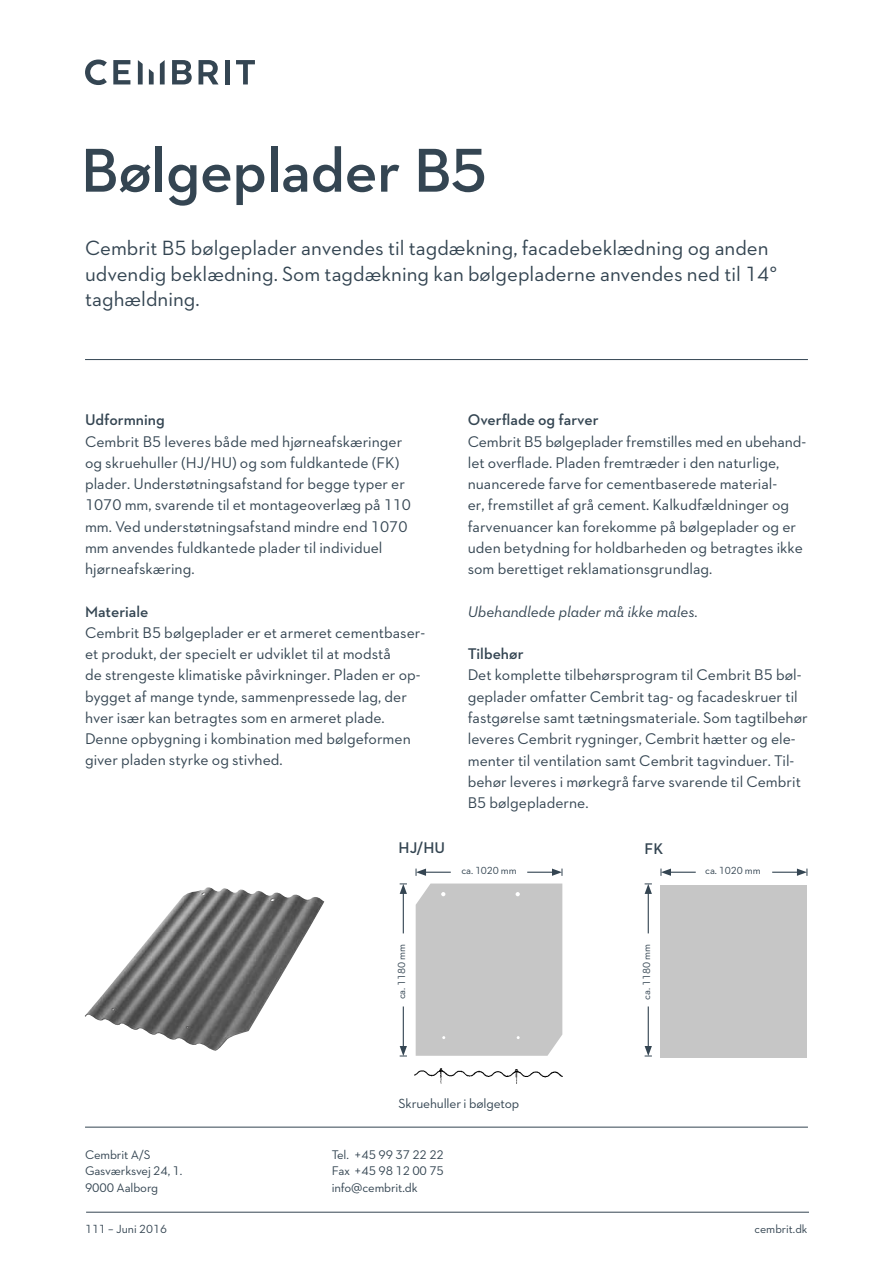
<style>
.page{position:relative;width:893px;height:1263px;background:#fff}
.page>*{position:absolute;margin:0;border:0;box-sizing:border-box;transform-origin:0 0}
.t1{font:600 63px "Neutraface 2 Text";letter-spacing:-.01em;color:#344552}
.t2{font:21px/25.5px "Neutraface 2 Text";color:#344552}
.t3{font:15.75px/21.3px "Neutraface 2 Text";color:#344552}
.t4{font:600 15.75px "Neutraface 2 Text";color:#344552}
.t5{font:italic 15.75px "Neutraface 2 Text";color:#344552}
.t6{font:13.5px "Neutraface 2 Text";letter-spacing:-.01em;color:#344552}
.t7{font:12.75px/16.5px "Neutraface 2 Text";letter-spacing:-.01em;color:#344552}
.t8{font:12px "Neutraface 2 Text";color:#344552}
.t9{font:10.5px "Neutraface 2 Text";letter-spacing:-.01em;color:#344552}
</style>
<div class="page">
<svg style="left:85px;top:60px;width:22px;height:25px"></svg>
<svg style="left:113px;top:60px;width:17px;height:24px"></svg>
<svg style="left:172px;top:60px;width:20px;height:24px"></svg>
<svg style="left:199px;top:60px;width:20px;height:24px"></svg>
<div style="left:225px;top:60px;width:5px;height:24px;background:#344552"></div>
<svg style="left:236px;top:60px;width:19px;height:24px"></svg>
<svg style="left:138px;top:60px;width:5px;height:24px"></svg>
<svg style="left:149px;top:69px;width:5px;height:15px"></svg>
<svg style="left:160px;top:60px;width:5px;height:24px"></svg>
<hr style="left:85px;top:359px;width:723px;height:1px;background:#344552">
<hr style="left:86px;top:1212px;width:723px;height:1px;background:#344552">
<hr style="left:85px;top:1127px;width:723px;height:1px;background:#344552">
<img style="left:85px;top:887px;width:239px;height:164px">
<svg style="left:661px;top:868px;width:35px;height:8px"></svg>
<svg style="left:772px;top:868px;width:36px;height:8px"></svg>
<hr style="left:648px;top:891px;width:1px;height:42px;background:#344552">
<svg style="left:645px;top:883px;width:7px;height:11px"></svg>
<div style="left:416px;top:883px;width:146px;height:173px;background:#c6c6c6"></div>
<img style="left:414px;top:1068px;width:149px;height:16px">
<svg style="left:416px;top:868px;width:35px;height:8px"></svg>
<svg style="left:527px;top:868px;width:36px;height:8px"></svg>
<hr style="left:403px;top:891px;width:1px;height:42px;background:#344552">
<svg style="left:400px;top:883px;width:7px;height:11px"></svg>
<hr style="left:403px;top:1006px;width:1px;height:42px;background:#344552">
<svg style="left:400px;top:1046px;width:7px;height:10px"></svg>
<hr style="left:648px;top:1006px;width:1px;height:42px;background:#344552">
<svg style="left:645px;top:1046px;width:7px;height:10px"></svg>
<div style="left:661px;top:885px;width:146px;height:172px;background:#c6c6c6"></div>
<h1 class="t1" style="left:81px;top:130px;width:407px">Bølgeplader B5</h1>
<h2 class="t2" style="left:85px;top:235px;width:694px">Cembrit B5 bølgeplader anvendes til tagdækning, facadebeklædning og anden udvendig beklædning. Som tagdækning kan bølgepladerne anvendes ned til 14° taghældning.</h2>
<p class="t4" style="left:85px;top:410px;width:81px">Udformning</p>
<p class="t3" style="left:85px;top:430px;width:328px">Cembrit B5 leveres både med hjørneafskæringer og skruehuller (HJ/HU) og som fuldkantede (FK) plader. Understøtningsafstand for begge typer er 1070 mm, svarende til et montageoverlæg på 110 mm. Ved understøtningsafstand mindre end 1070 mm anvendes fuldkantede plader til individuel hjørneafskæring.</p>
<p class="t4" style="left:85px;top:601px;width:65px">Materiale</p>
<p class="t3" style="left:85px;top:622px;width:342px">Cembrit B5 bølgeplader er et armeret cementbaser&shy;et produkt, der specielt er udviklet til at modstå<br>de strengeste klimatiske påvirkninger. Pladen er op&shy;bygget af mange tynde, sammenpressede lag, der hver især kan betragtes som en armeret plade.<br>Denne opbygning i kombination med bølgeformen giver pladen styrke og stivhed.</p>
<p class="t4" style="left:468px;top:410px;width:132px">Overflade og farver</p>
<p class="t3" style="left:468px;top:430px;width:340px">Cembrit B5 bølgeplader fremstilles med en ubehand&shy;let overflade. Pladen fremtræder i den naturlige, nuancerede farve for cementbaserede material-<br>er, fremstillet af grå cement. Kalkudfældninger og farvenuancer kan forekomme på bølgeplader og er uden betydning for holdbarheden og betragtes ikke som berettiget reklamationsgrundlag.</p>
<p class="t5" style="left:468px;top:601px;width:232px">Ubehandlede plader må ikke males.</p>
<p class="t4" style="left:468px;top:644px;width:57px">Tilbehør</p>
<p class="t3" style="left:468px;top:664px;width:341px">Det komplette tilbehørsprogram til Cembrit B5 bøl&shy;geplader omfatter Cembrit tag- og facadeskruer til fastgørelse samt tætningsmateriale. Som tagtilbehør leveres Cembrit rygninger, Cembrit hætter og ele&shy;menter til ventilation samt Cembrit tagvinduer. Til&shy;behør leveres i mørkegrå farve svarende til Cembrit B5 bølgepladerne.</p>
<p class="t4" style="left:399px;top:837px;width:48px">HJ/HU</p>
<p class="t4" style="left:645px;top:838px;width:20px">FK</p>
<p class="t9" style="left:461px;top:864px;width:57px">ca. 1020 mm</p>
<p class="t9" style="left:395px;top:999px;width:57px;rotate:-90deg">ca. 1180 mm</p>
<p class="t6" style="left:399px;top:1095px;width:122px">Skruehuller i bølgetop</p>
<p class="t7" style="left:85px;top:1146px;width:99px">Cembrit A/S<br>Gasværksvej 24, 1.<br>9000 Aalborg</p>
<p class="t7" style="left:332px;top:1146px;width:114px;text-align:justify">Tel. +45 99 37 22 22<br>Fax +45 98 12 00 75 info@cembrit.dk</p>
<p class="t9" style="left:640px;top:1000px;width:57px;rotate:-90deg">ca. 1180 mm</p>
<p class="t9" style="left:705px;top:864px;width:57px">ca. 1020 mm</p>
<p class="t8" style="left:85px;top:1222px;width:84px">111 – Juni 2016</p>
<p class="t8" style="left:754px;top:1222px;width:54px">cembrit.dk</p>
</div>
